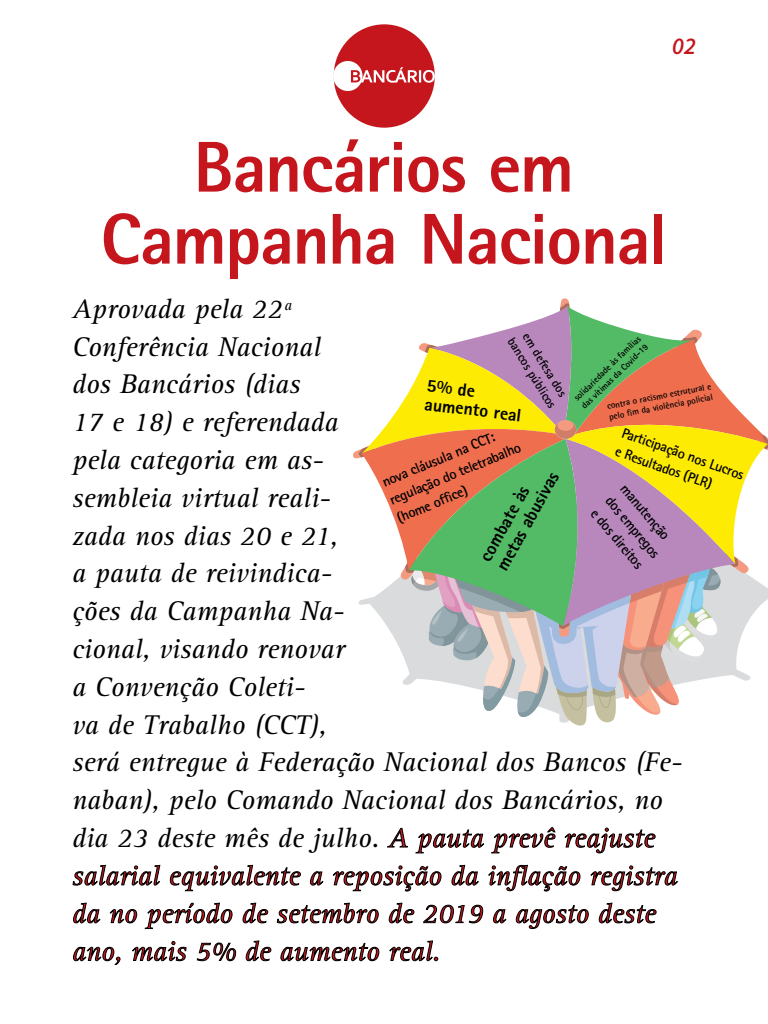
<style>
.page{position:relative;width:768px;height:1024px;background:#fff}
.page>*{position:absolute;margin:0;border:0;box-sizing:border-box;transform-origin:0 0}
.t1{font:800 72px/72px "Agfa Rotis Sans Serif";letter-spacing:-.025em;color:#c4161c;text-align:center}
.t2{font:italic 28px/37.8px "Agfa Rotis Serif";color:#000}
.t3{font:italic 600 24px "Source Sans Pro";color:#c4161c}
.t4{font:800 18px/18.9px "Agfa Rotis Sans Serif";color:#000}
.t5{font:700 14.4px/19.4px "Agfa Rotis Sans Serif";color:#000}
.t6{font:700 12.6px/15.1px "Agfa Rotis Sans Serif";color:#000}
.t7{font:700 9px/10.8px "Agfa Rotis Sans Serif";color:#000}
.s1{color:#c4161c}
</style>
<div class="page">
<div style="left:334px;top:24px;width:101px;height:104px;background:#c4161c;border-radius:50%"></div>
<div style="left:333px;top:61px;width:30px;height:30px;background:#fff;border-radius:50%"></div>
<svg style="left:351px;top:67px;width:84px;height:16px"></svg>
<svg style="left:353px;top:298px;width:415px;height:428px"></svg>
<svg style="left:409px;top:439px;width:154px;height:187px;background:#96a36f"></svg>
<svg style="left:563px;top:439px;width:172px;height:187px;background:#bca8b6"></svg>
<svg style="left:565px;top:409px;width:203px;height:155px;background:#dcb973"></svg>
<div style="left:555px;top:420px;width:21px;height:19px;background:#d07e68;border-radius:50%"></div>
<div style="left:558px;top:420px;width:15px;height:11px;background:#f49a80;border-radius:50%"></div>
<p class="t3" style="left:672px;top:31px;width:25px">02</p>
<h1 class="t1" style="left:101px;top:130px;width:568px">Bancários em<br>Campanha Nacional</h1>
<p class="t2" style="left:72px;top:291px;width:612px">Aprovada pela 22ª<br>Conferência Nacional<br>dos Bancários (dias<br>17 e 18) e referendada<br>pela categoria em as-<br>sembleia virtual reali-<br>zada nos dias 20 e 21,<br>a pauta de reivindica-<br>ções da Campanha Na-<br>cional, visando renovar<br>a Convenção Coleti-<br>va de Trabalho (CCT),<br>será entregue à Federação Nacional dos Bancos (Fe&shy;naban), pelo Comando Nacional dos Bancários, no dia 23 deste mês de julho. <span class="s1">A pauta prevê reajuste salarial equivalente a reposição da inflação registra da no período de setembro de 2019 a agosto deste ano, mais 5% de aumento real.</span></p>
<p class="t6" style="left:530px;top:327px;width:82px;rotate:58deg">em defesa dos bancos públicos</p>
<p class="t7" style="left:571px;top:395px;width:91px;rotate:-44deg">solidariedade às famílias das vítimas da Covid-19</p>
<p class="t4" style="left:428px;top:375px;width:99px;rotate:7deg">5% de aumento real</p>
<p class="t5" style="left:379px;top:473px;width:142px;rotate:-22deg">nova cláusula na CCT: regulação do teletrabalho (home office)</p>
<p class="t7" style="left:606px;top:401px;width:107px;rotate:-11deg">contra o racismo estrutural e pelo fim da violência policial</p>
<p class="t5" style="left:625px;top:423px;width:130px;rotate:19deg">Participação nos Lucros e Resultados (PLR)</p>
<p class="t4" style="left:476px;top:555px;width:112px;rotate:-61deg">combate às metas abusivas</p>
<p class="t5" style="left:631px;top:479px;width:77px;rotate:50deg">manutenção dos empregos e dos direitos</p>
</div>
